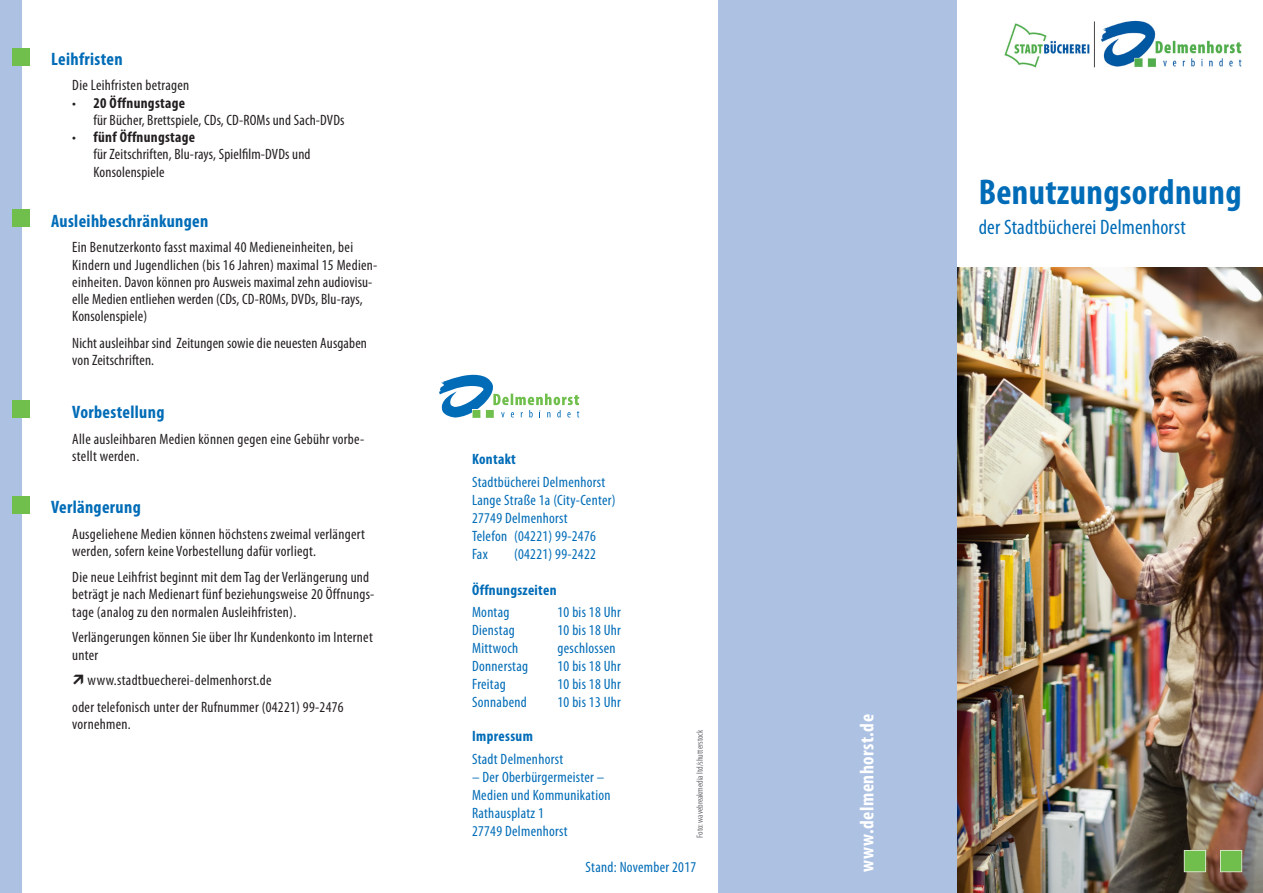
<style>
.page{position:relative;width:1263px;height:893px;background:#fff}
.page>*{position:absolute;margin:0;border:0;box-sizing:border-box;transform-origin:0 0}
.Fließ_Head{font:700 condensed 36px "Myriad Pro";letter-spacing:.01em;color:#006cb7}
.Fließ_Head-2{font:condensed 21px "Myriad Pro";letter-spacing:.01em;color:#006cb7}
.t1{font:700 condensed 19.5px "Myriad Pro";letter-spacing:.025em;color:#fff}
.Fließ_Head-3{font:700 condensed 18px "Myriad Pro";letter-spacing:.02em;color:#006cb7}
.Fließ_10{font:700 condensed 18px "Myriad Pro";letter-spacing:.02em;color:#006cb7}
.Fließ_10-2{font:condensed 15px/17.2px "Myriad Pro";letter-spacing:.02em;color:#231f20}
.Fließ_enger{font:condensed 15px "Myriad Pro";letter-spacing:.02em;color:#006cb7}
.Fließ_10-3{font:700 condensed 15px "Myriad Pro";letter-spacing:.02em;color:#231f20}
.Fließ_enger-2{font:700 condensed 15px "Myriad Pro";letter-spacing:.02em;color:#006cb7}
.Headl{font:700 condensed 15px "Myriad Pro";letter-spacing:.025em;color:#006cb7}
.t2{font:condensed 9px "Myriad Pro";color:#6c6d70}
.s1{font-weight:400}
</style>
<div class="page">
<img style="left:957px;top:268px;width:306px;height:625px">
<div style="left:838px;top:0;width:119px;height:893px;background:#adc2e3"></div>
<div style="left:719px;top:0;width:119px;height:893px;background:#adc2e3"></div>
<div style="left:0;top:0;width:21px;height:893px;background:#adc2e3"></div>
<svg style="left:439px;top:374px;width:140px;height:44px"></svg>
<div style="left:13px;top:49px;width:17px;height:17px;background:#70bf4c"></div>
<div style="left:13px;top:210px;width:17px;height:17px;background:#70bf4c"></div>
<div style="left:13px;top:401px;width:17px;height:17px;background:#70bf4c"></div>
<div style="left:13px;top:496px;width:17px;height:17px;background:#70bf4c"></div>
<div style="left:1220px;top:850px;width:22px;height:22px;background:#70bf4c;border:1px solid #d2e7c3"></div>
<div style="left:1184px;top:850px;width:22px;height:22px;background:#70bf4c;border:1px solid #d2e7c3"></div>
<img style="left:1004px;top:20px;width:238px;height:48px">
<p class="Fließ_Head-3" style="left:51px;top:47px;width:73px">Leihfristen</p>
<p class="Fließ_10-2" style="left:72px;top:77px;width:119px">Die Leihfristen betragen</p>
<p class="Fließ_10-3" style="left:72px;top:93px;width:114px"><span class="s1">•</span> 20 Öffnungstage</p>
<p class="Fließ_10-2" style="left:94px;top:111px;width:253px">für Bücher, Brettspiele, CDs, CD-ROMs und Sach-DVDs</p>
<p class="Fließ_10-3" style="left:72px;top:128px;width:124px"><span class="s1">•</span> fünf Öffnungstage</p>
<p class="Fließ_10-2" style="left:94px;top:146px;width:218px">für Zeitschriften, Blu-rays, Spielfilm-DVDs und<br>Konsolenspiele</p>
<p class="Fließ_Head-3" style="left:51px;top:209px;width:159px">Ausleihbeschränkungen</p>
<p class="Fließ_10-2" style="left:72px;top:239px;width:307px">Ein Benutzerkonto fasst maximal 40 Medieneinheiten, bei Kindern und Jugendlichen (bis 16 Jahren) maximal 15 Medien&shy;einheiten. Davon können pro Ausweis maximal zehn audiovisu&shy;elle Medien entliehen werden (CDs, CD-ROMs, DVDs, Blu-rays, Konsolenspiele)</p>
<p class="Fließ_10-2" style="left:72px;top:334px;width:296px">Nicht ausleihbar sind Zeitungen sowie die neuesten Ausgaben von Zeitschriften.</p>
<p class="Fließ_10" style="left:72px;top:401px;width:94px">Vorbestellung</p>
<p class="Fließ_10-2" style="left:72px;top:430px;width:294px">Alle ausleihbaren Medien können gegen eine Gebühr vorbe&shy;stellt werden.</p>
<p class="Fließ_10" style="left:51px;top:496px;width:91px">Verlängerung</p>
<p class="Fließ_10-2" style="left:72px;top:525px;width:294px">Ausgeliehene Medien können höchstens zweimal verlängert werden, sofern keine Vorbestellung dafür vorliegt.</p>
<p class="Fließ_10-2" style="left:72px;top:568px;width:304px">Die neue Leihfrist beginnt mit dem Tag der Verlängerung und beträgt je nach Medienart fünf beziehungsweise 20 Öffnungs&shy;tage (analog zu den normalen Ausleihfristen).</p>
<p class="Fließ_10-2" style="left:72px;top:629px;width:302px">Verlängerungen können Sie über Ihr Kundenkonto im Internet unter</p>
<p class="Fließ_10-2" style="left:88px;top:672px;width:185px">www.stadtbuecherei-delmenhorst.de</p>
<p class="Fließ_10-2" style="left:72px;top:698px;width:273px">oder telefonisch unter der Rufnummer (04221) 99-2476 vornehmen.</p>
<p class="Fließ_enger-2" style="left:472px;top:450px;width:45px">Kontakt</p>
<p class="Fließ_enger" style="left:472px;top:473px;width:135px">Stadtbücherei Delmenhorst</p>
<p class="Fließ_enger" style="left:472px;top:491px;width:145px">Lange Straße 1a (City-Center)</p>
<p class="Fließ_enger" style="left:472px;top:509px;width:97px">27749 Delmenhorst</p>
<p class="Fließ_enger" style="left:472px;top:527px;width:125px">Telefon (04221) 99-2476</p>
<p class="Fließ_enger" style="left:472px;top:545px;width:17px">Fax</p>
<p class="Fließ_enger" style="left:514px;top:545px;width:83px">(04221) 99-2422</p>
<p class="Fließ_enger-2" style="left:472px;top:580px;width:86px">Öffnungszeiten</p>
<p class="Fließ_enger" style="left:472px;top:603px;width:39px">Montag</p>
<p class="Fließ_enger" style="left:557px;top:603px;width:65px">10 bis 18 Uhr</p>
<p class="Fließ_enger" style="left:472px;top:621px;width:44px">Dienstag</p>
<p class="Fließ_enger" style="left:557px;top:621px;width:65px">10 bis 18 Uhr</p>
<p class="Fließ_enger" style="left:472px;top:639px;width:48px">Mittwoch</p>
<p class="Fließ_enger" style="left:557px;top:639px;width:60px">geschlossen</p>
<p class="Fließ_enger" style="left:472px;top:657px;width:58px">Donnerstag</p>
<p class="Fließ_enger" style="left:557px;top:657px;width:65px">10 bis 18 Uhr</p>
<p class="Fließ_enger" style="left:472px;top:675px;width:35px">Freitag</p>
<p class="Fließ_enger" style="left:557px;top:675px;width:65px">10 bis 18 Uhr</p>
<p class="Fließ_enger" style="left:472px;top:693px;width:56px">Sonnabend</p>
<p class="Fließ_enger" style="left:557px;top:693px;width:65px">10 bis 13 Uhr</p>
<p class="Headl" style="left:472px;top:727px;width:62px">Impressum</p>
<p class="Fließ_enger" style="left:472px;top:750px;width:93px">Stadt Delmenhorst</p>
<p class="Fließ_enger" style="left:472px;top:768px;width:134px">– Der Oberbürgermeister –</p>
<p class="Fließ_enger" style="left:472px;top:786px;width:140px">Medien und Kommunikation</p>
<p class="Fließ_enger" style="left:472px;top:804px;width:73px">Rathausplatz 1</p>
<p class="Fließ_enger" style="left:472px;top:822px;width:97px">27749 Delmenhorst</p>
<p class="Fließ_enger" style="left:586px;top:858px;width:112px">Stand: November 2017</p>
<p class="t2" style="left:694px;top:838px;width:109px;rotate:-90deg">Foto: wavebreakmedia ltd/shutterstock</p>
<p class="Fließ_Head" style="left:979px;top:170px;width:264px">Benutzungsordnung</p>
<p class="Fließ_Head-2" style="left:979px;top:214px;width:208px">der Stadtbücherei Delmenhorst</p>
<p class="t1" style="left:855px;top:872px;width:159px;rotate:-90deg">www.delmenhorst.de</p>
</div>
